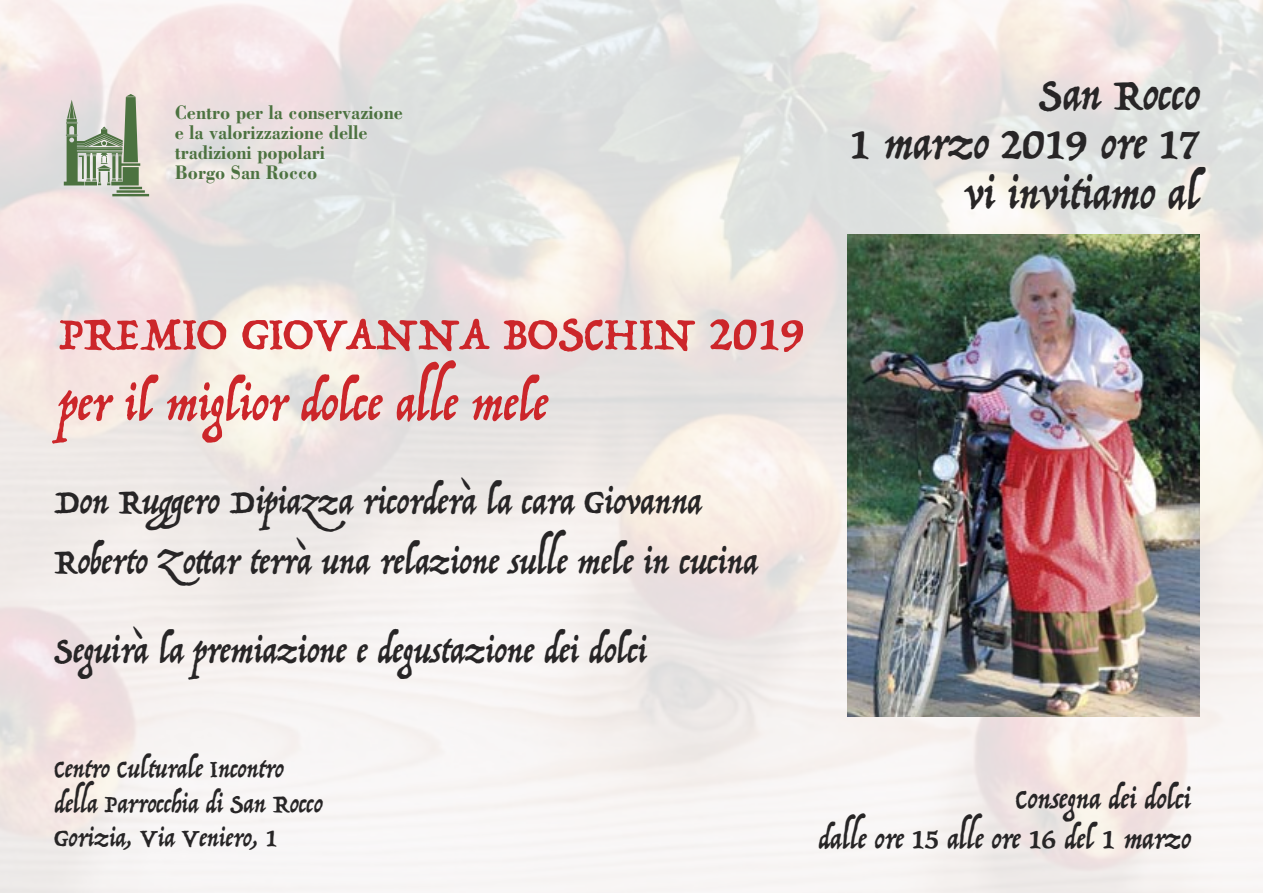
<style>
.page{position:relative;width:1263px;height:893px;background:#fff}
.page>*{position:absolute;margin:0;border:0;box-sizing:border-box;transform-origin:0 0}
.t1{font:51.3px "Trattatello";color:#cc262a}
.t2{font:46.8px "Trattatello";color:#272526}
.t3{font:37.5px "Trattatello";color:#272526}
.t4{font:30px "Trattatello";color:#272526}
.t5{font:27px "Trattatello";color:#272526}
.t6{font:20.25px "Bodoni Bold Yu";color:#4c7240;scale:.9 1}
</style>
<div class="page">
<img style="left:0;top:1px;width:1263px;height:892px">
<img style="left:847px;top:235px;width:352px;height:481px">
<svg style="left:64px;top:94px;width:85px;height:102px;background:#aeb8a4"></svg>
<p class="t6" style="left:175px;top:104px;width:255px">Centro per la conservazione</p>
<p class="t6" style="left:175px;top:124px;width:216px">e la valorizzazione delle</p>
<p class="t6" style="left:175px;top:144px;width:168px">tradizioni popolari</p>
<p class="t6" style="left:175px;top:165px;width:160px">Borgo San Rocco</p>
<p class="t2" style="left:1039px;top:68px;width:162px">San Rocco</p>
<p class="t2" style="left:850px;top:117px;width:351px">1 marzo 2019 ore 17</p>
<p class="t2" style="left:964px;top:167px;width:236px">vi invitiamo al</p>
<p class="t1" style="left:59px;top:304px;width:747px">PREMIO GIOVANNA BOSCHIN 2019</p>
<p class="t1" style="left:59px;top:374px;width:489px">per il miglior dolce alle mele</p>
<p class="t3" style="left:54px;top:480px;width:649px">Don Ruggero Dipiazza ricorderà la cara Giovanna</p>
<p class="t3" style="left:54px;top:540px;width:704px">Roberto Zottar terrà una relazione sulle mele in cucina</p>
<p class="t3" style="left:54px;top:629px;width:594px">Seguirà la premiazione e degustazione dei dolci</p>
<p class="t5" style="left:54px;top:753px;width:231px">Centro Culturale Incontro</p>
<p class="t5" style="left:54px;top:788px;width:270px">della Parrocchia di San Rocco</p>
<p class="t5" style="left:54px;top:822px;width:225px">Gorizia, Via Veniero, 1</p>
<p class="t4" style="left:1015px;top:781px;width:176px">Consegna dei dolci</p>
<p class="t4" style="left:818px;top:822px;width:374px">dalle ore 15 alle ore 16 del 1 marzo</p>
</div>
